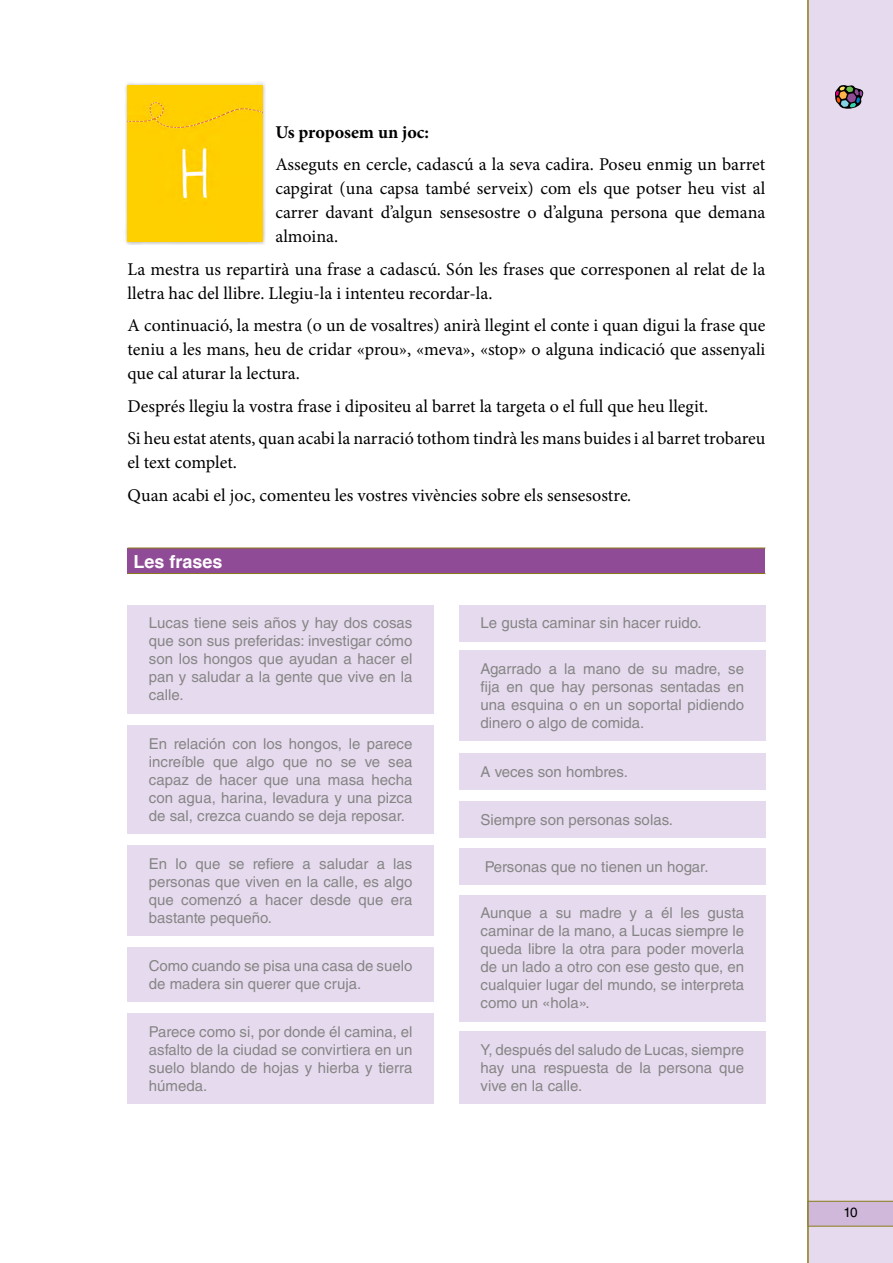
<style>
.page{position:relative;width:893px;height:1263px;background:#fff}
.page>*{position:absolute;margin:0;border:0;box-sizing:border-box;transform-origin:0 0}
.t1{font:18px/24px "Minion Pro";color:#000}
.t2{font:700 18px "Minion Pro";color:#000}
.t3{font:700 18px "Helvetica";color:#fff}
.t4{font:15px/18px "Helvetica LT Std";color:#868585;text-align:justify}
.t5{font:13.5px "Helvetica LT Std";color:#000}
.s1{font-style:italic}
</style>
<div class="page">
<div style="left:809px;top:0;width:84px;height:1263px;background:#e6dbee"></div>
<div style="left:808px;top:1201px;width:85px;height:25px;background:#cfb8da"></div>
<hr style="left:808px;top:1201px;width:85px;height:1px;background:#897a19">
<hr style="left:808px;top:1226px;width:85px;height:1px;background:#897a19">
<hr style="left:807px;top:0;width:2px;height:1263px;background:#897a19">
<svg style="left:835px;top:85px;width:29px;height:24px"></svg>
<div style="left:128px;top:548px;width:637px;height:25px;background:#904b97"></div>
<hr style="left:128px;top:548px;width:637px;height:1px;background:#897a19">
<hr style="left:128px;top:573px;width:637px;height:1px;background:#897a19">
<div style="left:459px;top:848px;width:306px;height:36px;background:#e6dbee"></div>
<div style="left:459px;top:895px;width:306px;height:126px;background:#e6dbee"></div>
<div style="left:459px;top:1032px;width:306px;height:72px;background:#e6dbee"></div>
<div style="left:124px;top:82px;width:142px;height:163px;background:#000;opacity:.3"></div>
<div style="left:128px;top:85px;width:135px;height:156px;background:#ffcf00"></div>
<div style="left:128px;top:605px;width:306px;height:108px;background:#e6dbee"></div>
<div style="left:128px;top:725px;width:306px;height:108px;background:#e6dbee"></div>
<div style="left:128px;top:845px;width:306px;height:90px;background:#e6dbee"></div>
<div style="left:128px;top:947px;width:306px;height:54px;background:#e6dbee"></div>
<div style="left:459px;top:605px;width:306px;height:36px;background:#e6dbee"></div>
<div style="left:128px;top:1013px;width:306px;height:90px;background:#e6dbee"></div>
<div style="left:459px;top:651px;width:306px;height:90px;background:#e6dbee"></div>
<div style="left:459px;top:753px;width:306px;height:36px;background:#e6dbee"></div>
<div style="left:459px;top:801px;width:306px;height:37px;background:#e6dbee"></div>
<p class="t2" style="left:275px;top:119px;width:155px">Us proposem un joc:</p>
<p class="t1" style="left:275px;top:152px;width:492px;text-align:justify">Asseguts en cercle, cadascú a la seva cadira. Poseu enmig un barret capgirat (una capsa també serveix) com els que potser heu vist al carrer davant d’algun sensesostre o d’alguna persona que demana almoina.</p>
<p class="t1" style="left:128px;top:257px;width:639px">La mestra us repartirà una frase a cadascú. Són les frases que corresponen al relat de la lletra hac del llibre. Llegiu-la i intenteu recordar-la.</p>
<p class="t1" style="left:128px;top:313px;width:639px;text-align:justify">A continuació, la mestra (o un de vosaltres) anirà llegint el conte i quan digui la frase que teniu a les mans, heu de cridar «prou», «meva», «stop» o alguna indicació que assenyali que cal aturar la lectura.</p>
<p class="t1" style="left:128px;top:390px;width:639px;line-height:32.5px">Després llegiu la vostra frase i dipositeu al barret la targeta o el full que heu llegit.<br>Si heu estat atents, quan acabi la narració tothom tindrà les mans buides i al barret trobareu</p>
<p class="t1" style="left:128px;top:446px;width:506px;line-height:32.5px">el text complet.<br>Quan acabi el joc, comenteu les vostres vivències sobre els sensesostre<span class="s1">.</span></p>
<p class="t3" style="left:134px;top:547px;width:91px">Les frases</p>
<p class="t4" style="left:149px;top:614px;width:265px">Lucas tiene seis años y hay dos cosas que son sus preferidas: investigar cómo son los hongos que ayudan a hacer el pan y saludar a la gente que vive en la calle.</p>
<p class="t4" style="left:149px;top:734px;width:265px">En relación con los hongos, le parece increíble que algo que no se ve sea capaz de hacer que una masa hecha con agua, harina, levadura y una pizca de sal, crezca cuando se deja reposar.</p>
<p class="t4" style="left:149px;top:854px;width:265px">En lo que se refiere a saludar a las personas que viven en la calle, es algo que comenzó a hacer desde que era bastante pequeño.</p>
<p class="t4" style="left:149px;top:956px;width:265px">Como cuando se pisa una casa de suelo de madera sin querer que cruja.</p>
<p class="t4" style="left:149px;top:1022px;width:265px">Parece como si, por donde él camina, el asfalto de la ciudad se convirtiera en un suelo blando de hojas y hierba y tierra húmeda.</p>
<p class="t4" style="left:480px;top:614px;width:223px">Le gusta caminar sin hacer ruido.</p>
<p class="t4" style="left:480px;top:660px;width:265px">Agarrado a la mano de su madre, se fija en que hay personas sentadas en una esquina o en un soportal pidiendo dinero o algo de comida.</p>
<p class="t4" style="left:480px;top:762px;width:149px">A veces son hombres.</p>
<p class="t4" style="left:480px;top:811px;width:194px">Siempre son personas solas.</p>
<p class="t4" style="left:485px;top:857px;width:225px">Personas que no tienen un hogar.</p>
<p class="t4" style="left:480px;top:904px;width:265px">Aunque a su madre y a él les gusta caminar de la mano, a Lucas siempre le queda libre la otra para poder moverla de un lado a otro con ese gesto que, en cualquier lugar del mundo, se interpreta como un «hola».</p>
<p class="t4" style="left:480px;top:1041px;width:265px">Y, después del saludo de Lucas, siempre hay una respuesta de la persona que vive en la calle.</p>
<p class="t5" style="left:843px;top:1205px;width:16px">10</p>
</div>
